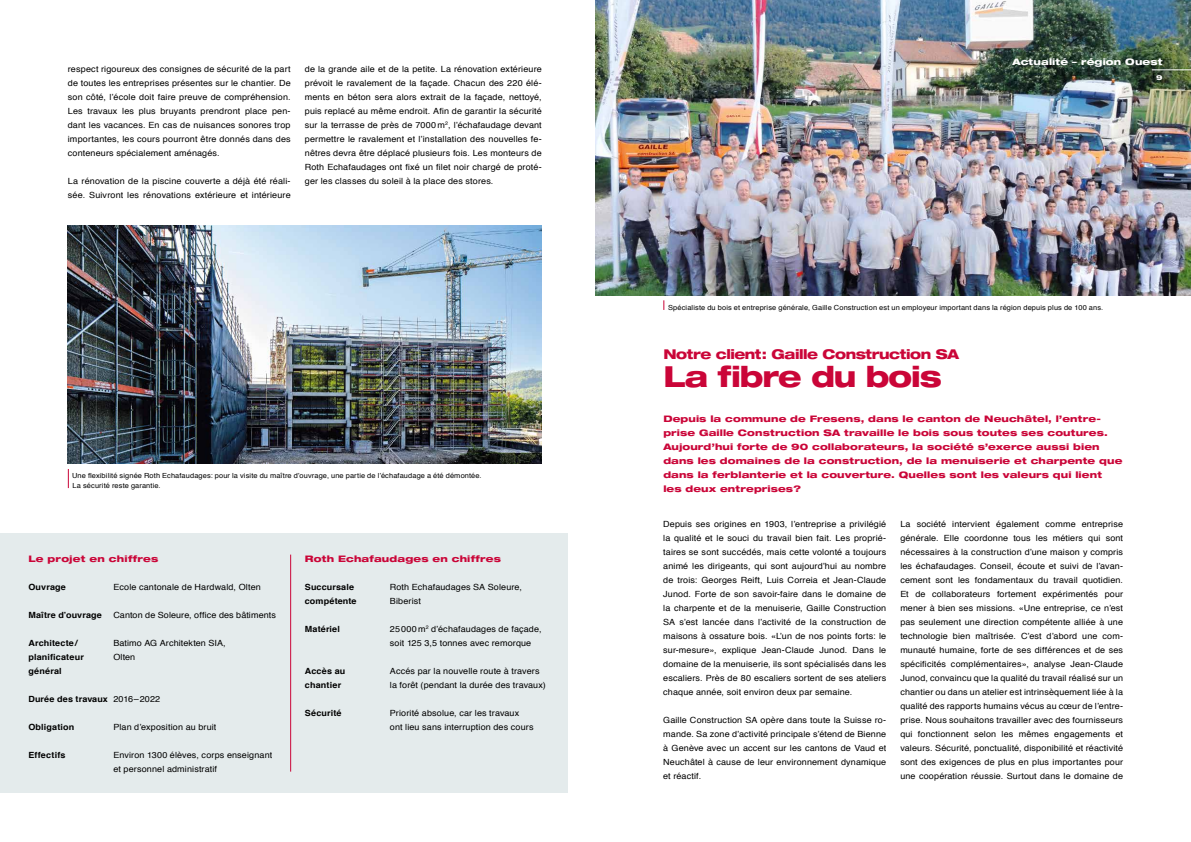
<style>
.page{position:relative;width:1191px;height:842px;background:#fff}
.page>*{position:absolute;margin:0;border:0;box-sizing:border-box;transform-origin:0 0}
.t1{font:800 expanded 29px "Helvetica Neue";letter-spacing:-.035em;color:#ca0538}
.t2{font:800 expanded 13.5px "Helvetica Neue";letter-spacing:-.035em;color:#ca0538}
.t3{font:800 expanded 9px/14px "Helvetica Neue";letter-spacing:.015em;color:#ca0538;scale:1.06 1}
.t4{font:800 expanded 9px "Helvetica Neue";letter-spacing:.015em;color:#fff;scale:1.06 1}
.t5{font:8.5px/14px "Helvetica";letter-spacing:.015em;color:#000;text-align:justify;scale:1.06 1}
.t6{font:700 8.5px "Helvetica";letter-spacing:.015em;color:#000;scale:1.06 1}
.t7{font:7px/10px "Helvetica";letter-spacing:.015em;color:#000;scale:1.06 1}
.t8{font:800 expanded 6.8px "Helvetica Neue";color:#fff;scale:1.06 1}
.s1{font-weight:400}
</style>
<div class="page">
<img style="left:595px;top:0;width:596px;height:296px">
<img style="left:68px;top:226px;width:474px;height:238px">
<div style="left:0;top:534px;width:567px;height:259px;background:#e4ebec"></div>
<hr style="left:290px;top:555px;width:1px;height:217px;background:#ca0538">
<hr style="left:1151px;top:69px;width:40px;height:1px;background:#fff">
<svg style="left:68px;top:469px;width:1px;height:19px"></svg>
<p class="t5" style="left:68px;top:61px;width:212px">respect rigoureux des consignes de sécurité de la part de toutes les entreprises présentes sur le chantier. De son côté, l’école doit faire preuve de compréhension.<br>Les travaux les plus bruyants prendront place pen&shy;dant les vacances. En cas de nuisances sonores trop importantes, les cours pourront être donnés dans des conteneurs spécialement aménagés.</p>
<p class="t5" style="left:68px;top:173px;width:212px">La rénovation de la piscine couverte a déjà été réali&shy;sée. Suivront les rénovations extérieure et intérieure</p>
<p class="t5" style="left:305px;top:61px;width:225px">de la grande aile et de la petite. La rénovation extérieure prévoit le ravalement de la façade. Chacun des 220 élé&shy;ments en béton sera alors extrait de la façade, nettoyé, puis replacé au même endroit. Afin de garantir la sécurité sur la terrasse de près de 7000 m<sup>2</sup>, l’échafaudage devant permettre le ravalement et l’installation des nouvelles fe&shy;nêtres devra être déplacé plusieurs fois. Les monteurs de Roth Echafaudages ont fixé un filet noir chargé de proté&shy;ger les classes du soleil à la place des stores.</p>
<p class="t7" style="left:72px;top:470px;width:388px">Une flexibilité signée Roth Echafaudages: pour la visite du maître d’ouvrage, une partie de l’échafaudage a été démontée.<br>La sécurité reste garantie.</p>
<p class="t3" style="left:28px;top:551px;width:124px">Le projet en chiffres</p>
<p class="t6" style="left:28px;top:581px;width:37px">Ouvrage</p>
<p class="t5" style="left:113px;top:579px;width:140px">Ecole cantonale de Hardwald, Olten</p>
<p class="t6" style="left:28px;top:609px;width:71px">Maître d’ouvrage</p>
<p class="t5" style="left:113px;top:607px;width:155px">Canton de Soleure, office des bâtiments</p>
<p class="t6" style="left:28px;top:637px;width:48px">Architecte/</p>
<p class="t5" style="left:113px;top:635px;width:107px">Batimo AG Architekten SIA,</p>
<p class="t6" style="left:28px;top:651px;width:54px">planificateur</p>
<p class="t5" style="left:113px;top:649px;width:22px">Olten</p>
<p class="t6" style="left:28px;top:665px;width:33px">général</p>
<p class="t6" style="left:28px;top:693px;width:126px">Durée des travaux <span class="s1">2016–2022</span></p>
<p class="t6" style="left:28px;top:721px;width:45px">Obligation</p>
<p class="t5" style="left:113px;top:719px;width:99px">Plan d’exposition au bruit</p>
<p class="t6" style="left:28px;top:749px;width:37px">Effectifs</p>
<p class="t5" style="left:113px;top:747px;width:151px">Environ 1300 élèves, corps enseignant et personnel administratif</p>
<p class="t3" style="left:305px;top:551px;width:186px">Roth Echafaudages en chiffres</p>
<p class="t6" style="left:305px;top:581px;width:48px">Succursale</p>
<p class="t5" style="left:390px;top:579px;width:126px">Roth Echafaudages SA Soleure,</p>
<p class="t6" style="left:305px;top:595px;width:50px">compétente</p>
<p class="t5" style="left:390px;top:593px;width:31px">Biberist</p>
<p class="t6" style="left:305px;top:623px;width:35px">Matériel</p>
<p class="t5" style="left:390px;top:621px;width:145px">25000m<sup>2</sup> d’échafaudages de façade, soit 125 3,5 tonnes avec remorque</p>
<p class="t6" style="left:305px;top:665px;width:40px">Accès au</p>
<p class="t5" style="left:390px;top:663px;width:143px">Accés par la nouvelle route à travers</p>
<p class="t6" style="left:305px;top:679px;width:36px">chantier</p>
<p class="t5" style="left:390px;top:677px;width:149px">la forêt (pendant la durée des travaux)</p>
<p class="t6" style="left:305px;top:707px;width:36px">Sécurité</p>
<p class="t5" style="left:390px;top:705px;width:137px">Priorité absolue, car les travaux ont lieu sans interruption des cours</p>
<p class="t4" style="left:1012px;top:56px;width:143px">Actualité – région Ouest</p>
<p class="t8" style="left:1156px;top:73px;width:8px">9</p>
<p class="t7" style="left:668px;top:302px;width:412px">Spécialiste du bois et entreprise générale, Gaille Construction est un employeur important dans la région depuis plus de 100 ans.</p>
<h2 class="t2" style="left:663px;top:345px;width:297px">Notre client: Gaille Construction SA</h2>
<h1 class="t1" style="left:663px;top:358px;width:280px">La fibre du bois</h1>
<p class="t3" style="left:663px;top:411px;width:434px">Depuis la commune de Fresens, dans le canton de Neuchâtel, l’entre&shy;prise Gaille Construction SA travaille le bois sous toutes ses coutures.<br>Aujourd’hui forte de 90 collaborateurs, la société s’exerce aussi bien dans les domaines de la construction, de la menuiserie et charpente que dans la ferblanterie et la couverture. Quelles sont les valeurs qui lient les deux entreprises?</p>
<p class="t5" style="left:900px;top:516px;width:212px">La société intervient également comme entreprise générale. Elle coordonne tous les métiers qui sont nécessaires à la construction d’une maison y compris les échafaudages. Conseil, écoute et suivi de l’avan&shy;cement sont les fondamentaux du travail quotidien.<br>Et de collaborateurs fortement expérimentés pour mener à bien ses missions. «Une entreprise, ce n’est pas seulement une direction compétente alliée à une technologie bien maîtrisée. C’est d’abord une com&shy;munauté humaine, forte de ses différences et de ses spécificités complémentaires», analyse Jean-Claude Junod, convaincu que la qualité du travail réalisé sur un chantier ou dans un atelier est intrinsèquement liée à la qualité des rapports humains vécus au cœur de l’entre&shy;prise. Nous souhaitons travailler avec des fournisseurs qui fonctionnent selon les mêmes engagements et valeurs. Sécurité, ponctualité, disponibilité et réactivité sont des exigences de plus en plus importantes pour une coopération réussie. Surtout dans le domaine de</p>
<p class="t5" style="left:663px;top:516px;width:212px">Depuis ses origines en 1903, l’entreprise a privilégié la qualité et le souci du travail bien fait. Les proprié&shy;taires se sont succédés, mais cette volonté a toujours animé les dirigeants, qui sont aujourd’hui au nombre de trois: Georges Reift, Luis Correia et Jean-Claude Junod. Forte de son savoir-faire dans le domaine de la charpente et de la menuiserie, Gaille Construction SA s’est lancée dans l’activité de la construction de maisons à ossature bois. «L’un de nos points forts: le sur-mesure», explique Jean-Claude Junod. Dans le domaine de la menuiserie, ils sont spécialisés dans les escaliers. Près de 80 escaliers sortent de ses ateliers chaque année, soit environ deux par semaine.</p>
<p class="t5" style="left:663px;top:712px;width:212px">Gaille Construction SA opère dans toute la Suisse ro&shy;mande. Sa zone d’activité principale s’étend de Bienne à Genève avec un accent sur les cantons de Vaud et Neuchâtel à cause de leur environnement dynamique et réactif.</p>
</div>
